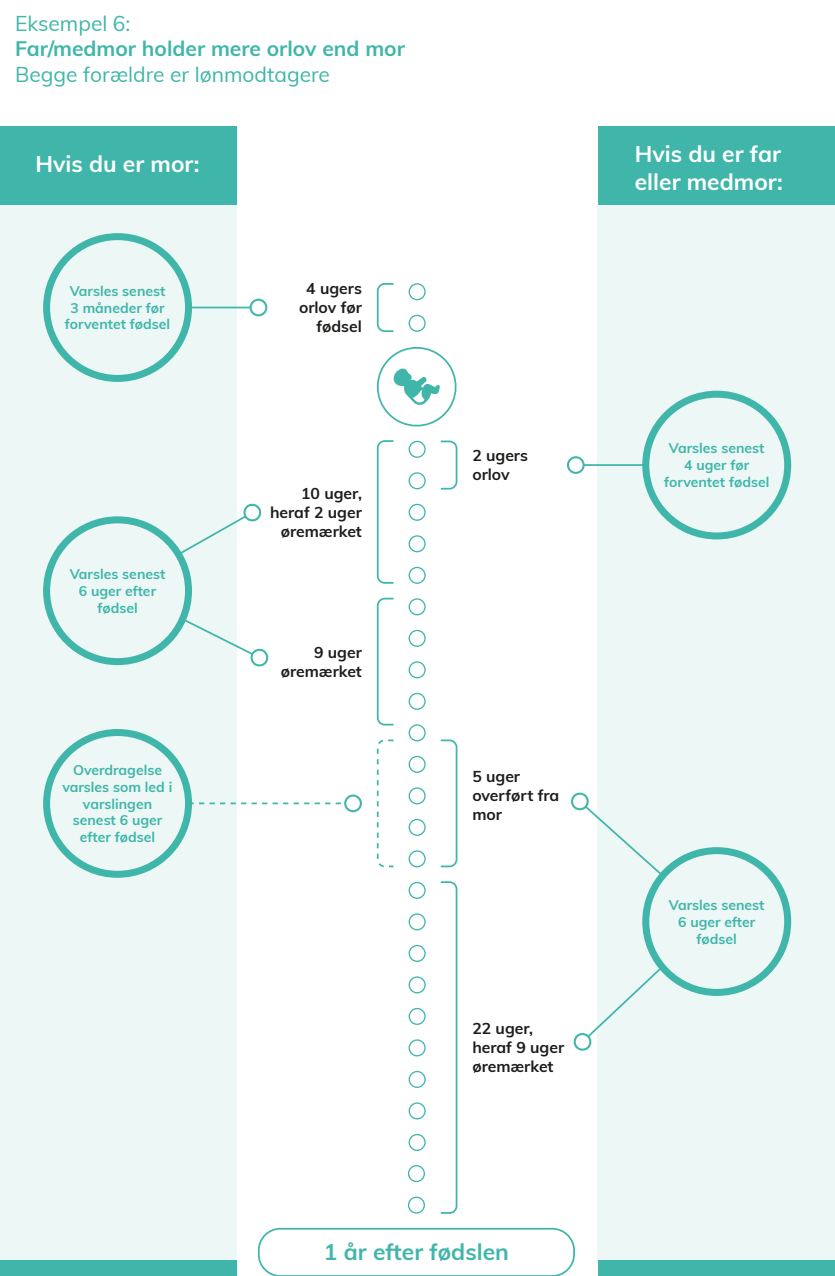
<style>
.page{position:relative;width:835px;height:1276px;background:#fff}
.page>*{position:absolute;margin:0;border:0;box-sizing:border-box;transform-origin:0 0}
.t1{font:700 22.75px/27.3px "Muli";color:#fff}
.t2{font:700 22.75px "Muli";color:#3fb6a9}
.t3{font:21px "Muli";color:#3fb6a9}
.t4{font:700 21px "Muli";color:#3fb6a9}
.t5{font:700 15.75px/18.9px "Muli";color:#1d1d1b;text-align:right}
.t6{font:700 14px/16.8px "Muli";color:#3fb6a9;text-align:center}
</style>
<div class="page">
<svg style="left:440px;top:739px;width:18px;height:129px"></svg>
<div style="left:598px;top:126px;width:236px;height:79px;background:#3fb6a9"></div>
<div style="left:597px;top:205px;width:237px;height:1055px;background:#ecf7f6"></div>
<div style="left:597px;top:1260px;width:236px;height:16px;background:#3fb6a9"></div>
<div style="left:0;top:126px;width:236px;height:79px;background:#3fb6a9"></div>
<div style="left:0;top:205px;width:236px;height:1055px;background:#ecf7f6"></div>
<div style="left:0;top:1260px;width:236px;height:16px;background:#3fb6a9"></div>
<div style="left:408px;top:283px;width:17px;height:17px;border:1px solid #3fb6a9;border-radius:50%"></div>
<div style="left:408px;top:315px;width:17px;height:17px;border:1px solid #3fb6a9;border-radius:50%"></div>
<div style="left:408px;top:630px;width:17px;height:17px;border:1px solid #3fb6a9;border-radius:50%"></div>
<div style="left:408px;top:661px;width:17px;height:17px;border:1px solid #3fb6a9;border-radius:50%"></div>
<div style="left:408px;top:693px;width:17px;height:17px;border:1px solid #3fb6a9;border-radius:50%"></div>
<div style="left:408px;top:724px;width:17px;height:17px;border:1px solid #3fb6a9;border-radius:50%"></div>
<div style="left:408px;top:756px;width:17px;height:17px;border:1px solid #3fb6a9;border-radius:50%"></div>
<div style="left:408px;top:787px;width:17px;height:17px;border:1px solid #3fb6a9;border-radius:50%"></div>
<div style="left:408px;top:819px;width:17px;height:17px;border:1px solid #3fb6a9;border-radius:50%"></div>
<div style="left:408px;top:850px;width:17px;height:17px;border:1px solid #3fb6a9;border-radius:50%"></div>
<div style="left:408px;top:882px;width:17px;height:17px;border:1px solid #3fb6a9;border-radius:50%"></div>
<div style="left:408px;top:913px;width:17px;height:17px;border:1px solid #3fb6a9;border-radius:50%"></div>
<div style="left:408px;top:945px;width:17px;height:17px;border:1px solid #3fb6a9;border-radius:50%"></div>
<div style="left:408px;top:976px;width:17px;height:17px;border:1px solid #3fb6a9;border-radius:50%"></div>
<div style="left:408px;top:1008px;width:17px;height:17px;border:1px solid #3fb6a9;border-radius:50%"></div>
<div style="left:408px;top:1039px;width:17px;height:17px;border:1px solid #3fb6a9;border-radius:50%"></div>
<div style="left:408px;top:1071px;width:17px;height:17px;border:1px solid #3fb6a9;border-radius:50%"></div>
<div style="left:408px;top:1102px;width:17px;height:17px;border:1px solid #3fb6a9;border-radius:50%"></div>
<div style="left:408px;top:1134px;width:17px;height:17px;border:1px solid #3fb6a9;border-radius:50%"></div>
<div style="left:407px;top:1165px;width:18px;height:17px;border:1px solid #3fb6a9;border-radius:50%"></div>
<div style="left:407px;top:1196px;width:18px;height:17px;border:1px solid #3fb6a9;border-radius:50%"></div>
<div style="left:408px;top:441px;width:17px;height:17px;border:1px solid #3fb6a9;border-radius:50%"></div>
<div style="left:408px;top:472px;width:17px;height:17px;border:1px solid #3fb6a9;border-radius:50%"></div>
<div style="left:408px;top:504px;width:17px;height:17px;border:1px solid #3fb6a9;border-radius:50%"></div>
<div style="left:408px;top:535px;width:17px;height:17px;border:1px solid #3fb6a9;border-radius:50%"></div>
<div style="left:408px;top:567px;width:17px;height:17px;border:1px solid #3fb6a9;border-radius:50%"></div>
<div style="left:408px;top:598px;width:17px;height:17px;border:1px solid #3fb6a9;border-radius:50%"></div>
<svg style="left:376px;top:347px;width:81px;height:80px"></svg>
<svg style="left:376px;top:283px;width:18px;height:49px"></svg>
<svg style="left:440px;top:440px;width:18px;height:50px"></svg>
<div style="left:43px;top:233px;width:149px;height:149px;border:7px solid #3fb6a9;border-radius:50%"></div>
<div style="left:43px;top:516px;width:149px;height:149px;border:7px solid #3fb6a9;border-radius:50%"></div>
<div style="left:43px;top:729px;width:149px;height:149px;border:7px solid #3fb6a9;border-radius:50%"></div>
<hr style="left:188px;top:307px;width:71px;height:1px;background:#3fb6a9">
<svg style="left:249px;top:299px;width:18px;height:17px"></svg>
<hr style="left:575px;top:464px;width:70px;height:2px;background:#3fb6a9">
<svg style="left:567px;top:456px;width:17px;height:18px"></svg>
<svg style="left:571px;top:792px;width:92px;height:85px"></svg>
<svg style="left:573px;top:964px;width:91px;height:87px"></svg>
<svg style="left:188px;top:794px;width:174px;height:18px"></svg>
<svg style="left:176px;top:502px;width:86px;height:55px"></svg>
<svg style="left:180px;top:617px;width:89px;height:51px"></svg>
<div style="left:642px;top:391px;width:148px;height:148px;border:7px solid #3fb6a9;border-radius:50%"></div>
<div style="left:642px;top:847px;width:148px;height:149px;border:7px solid #3fb6a9;border-radius:50%"></div>
<div style="left:258px;top:1228px;width:316px;height:48px;border:2px solid #3fb6a9;border-radius:22px"></div>
<svg style="left:376px;top:440px;width:18px;height:144px"></svg>
<svg style="left:376px;top:597px;width:18px;height:129px"></svg>
<svg style="left:376px;top:739px;width:18px;height:129px"></svg>
<svg style="left:440px;top:881px;width:18px;height:333px"></svg>
<h2 class="t3" style="left:15px;top:8px;width:117px">Eksempel 6:</h2>
<h2 class="t4" style="left:15px;top:34px;width:391px">Far/medmor holder mere orlov end mor</h2>
<h2 class="t3" style="left:15px;top:59px;width:316px">Begge forældre er lønmodtagere</h2>
<h1 class="t1" style="left:35px;top:149px;width:165px">Hvis du er mor:</h1>
<p class="t6" style="left:65px;top:282px;width:107px">Varsles senest<br>3 måneder før forventet fødsel</p>
<p class="t6" style="left:70px;top:565px;width:97px">Varsles senest<br>6 uger efter fødsel</p>
<p class="t6" style="left:62px;top:761px;width:111px">Overdragelse varsles som led i varslingen senest 6 uger efter fødsel</p>
<p class="t5" style="left:299px;top:278px;width:64px">4 ugers orlov før fødsel</p>
<p class="t5" style="left:270px;top:483px;width:93px">10 uger, heraf 2 uger øremærket</p>
<p class="t5" style="left:280px;top:642px;width:83px">9 uger øremærket</p>
<p class="t5" style="left:472px;top:445px;width:57px;text-align:left">2 ugers orlov</p>
<p class="t5" style="left:472px;top:766px;width:88px;text-align:left">5 uger overført fra mor</p>
<p class="t5" style="left:472px;top:1018px;width:93px;text-align:left">22 uger, heraf 9 uger øremærket</p>
<h1 class="t2" style="left:324px;top:1234px;width:186px">1 år efter fødslen</h1>
<h1 class="t1" style="left:634px;top:139px;width:149px">Hvis du er far eller medmor:</h1>
<p class="t6" style="left:663px;top:439px;width:107px">Varsles senest<br>4 uger før forventet fødsel</p>
<p class="t6" style="left:668px;top:896px;width:97px">Varsles senest<br>6 uger efter fødsel</p>
</div>
